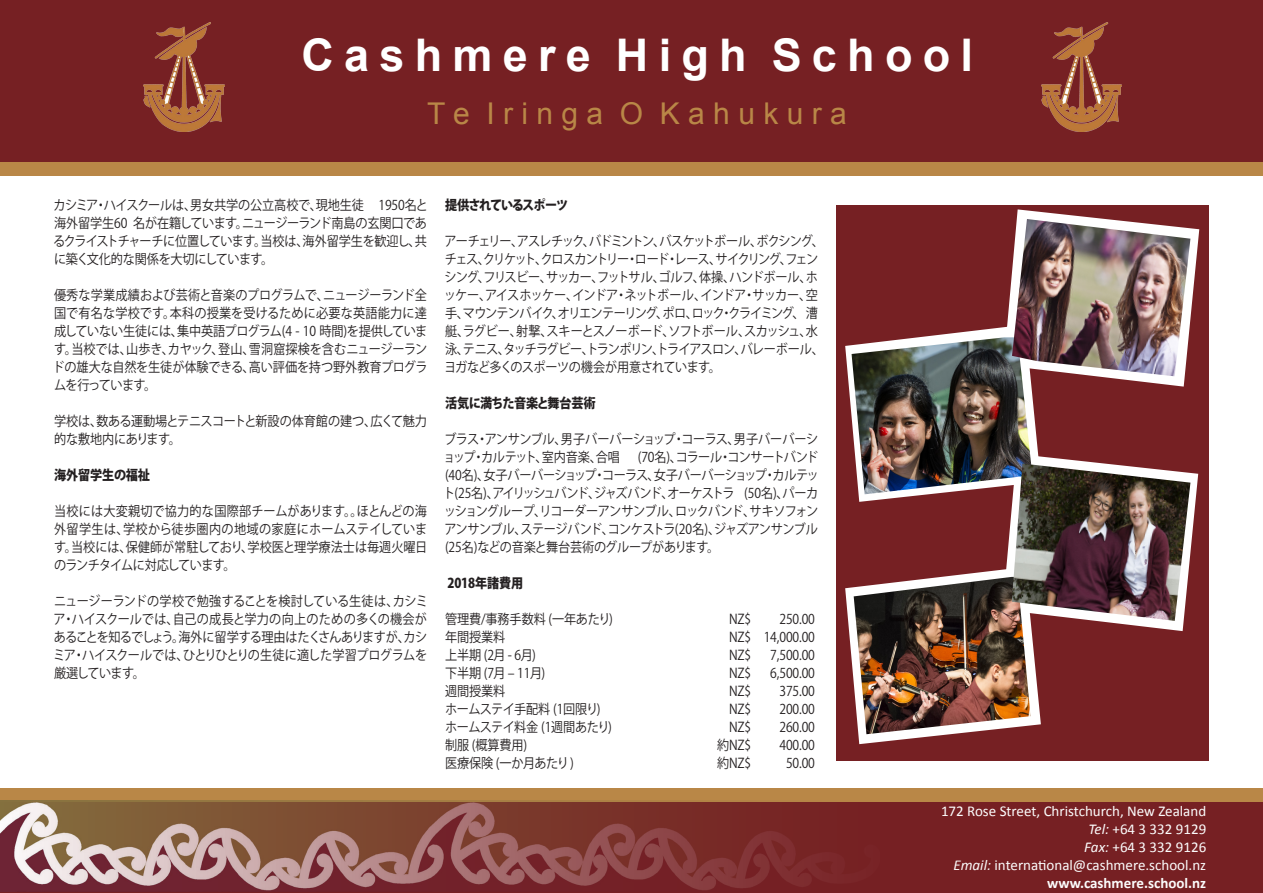
<style>
.page{position:relative;width:1263px;height:893px;background:#fff}
.page>*{position:absolute;margin:0;border:0;box-sizing:border-box;transform-origin:0 0}
.t1{font:700 45px "Arial";letter-spacing:.23em;color:#fff}
.t2{font:30px "Arial";color:#b98747}
.t3{font:15px "Calibri";color:#fcfcfc}
.t4{font:700 15px "Calibri";color:#fcfcfc}
.t5{font:13.5px/18px "Koz Go Pr 6 N";letter-spacing:-.035em;color:#231f20;text-align:justify;scale:.9 1}
.t6{font:13.5px/18px "Koz Go Pr 6 N";letter-spacing:-.075em;color:#231f20;scale:.9 1}
.t7{font:800 13.5px "Koz Go Pr 6 N";letter-spacing:-.015em;color:#231f20;scale:.9 1}
.t8{font:13.5px "Koz Go Pr 6 N";letter-spacing:-.01em;color:#231f20;scale:.9 1}
.t9{font:800 13.5px "Koz Go Pr 6 N";letter-spacing:-.04em;color:#231f20;scale:.9 1}
.t10{font:13.5px "Koz Go Pr 6 N";letter-spacing:-.015em;color:#231f20;scale:.9 1}
.t11{font:800 13.5px "Koz Go Pr 6 N";letter-spacing:-.09em;color:#231f20;scale:.9 1}
.s1{font-style:italic}
</style>
<div class="page">
<div style="left:0;top:0;width:1263px;height:163px;background:#762023"></div>
<img style="left:144px;top:22px;width:80px;height:110px">
<div style="left:0;top:163px;width:1263px;height:13px;background:#b98747"></div>
<div style="left:0;top:801px;width:1263px;height:92px;background:#762023"></div>
<div style="left:0;top:788px;width:1263px;height:13px;background:#b98747"></div>
<div style="left:836px;top:205px;width:372px;height:555px;background:#762023"></div>
<img style="left:1041px;top:22px;width:81px;height:110px">
<img style="left:0;top:801px;width:879px;height:90px">
<svg style="left:845px;top:209px;width:354px;height:535px"></svg>
<img style="left:854px;top:577px;width:176px;height:157px">
<img style="left:851px;top:337px;width:181px;height:157px">
<img style="left:1012px;top:219px;width:178px;height:157px">
<img style="left:1012px;top:463px;width:178px;height:158px">
<p class="t1" style="left:301px;top:23px;width:673px">Cashmere High School</p>
<p class="t2" style="left:427px;top:93px;width:421px">T e I r i n g a O K a h u k u r a</p>
<p class="t5" style="left:53px;top:196px;width:418px">カシミア・ハイスクールは、男女共学の公立高校で、現地生徒 1950名と海外留学生60 名が在籍しています。ニュージーランド南島の玄関口であるクライストチャーチに位置しています。当校は、海外留学生を歓迎し、共に築く文化的な関係を大切にしています。</p>
<p class="t5" style="left:53px;top:286px;width:418px">優秀な学業成績および芸術と音楽のプログラムで、ニュージーランド全国で有名な学校です。本科の授業を受けるために必要な英語能力に達成していない生徒には、集中英語プログラム(4 - 10 時間)を提供しています。当校では、山歩き、カヤック、登山、雪洞窟探検を含むニュージーランドの雄大な自然を生徒が体験できる、高い評価を持つ野外教育プログラムを行っています。</p>
<p class="t5" style="left:54px;top:412px;width:416px">学校は、数ある運動場とテニスコートと新設の体育館の建つ、広くて魅力的な敷地内にあります。</p>
<p class="t7" style="left:54px;top:467px;width:108px">海外留学生の福祉</p>
<p class="t5" style="left:54px;top:502px;width:416px">当校には大変親切で協力的な国際部チームがあります。。ほとんどの海外留学生は、学校から徒歩圏内の地域の家庭にホームステイしています。当校には、保健師が常駐しており、学校医と理学療法士は毎週火曜日のランチタイムに対応しています。</p>
<p class="t5" style="left:53px;top:592px;width:418px">ニュージーランドの学校で勉強することを検討している生徒は、カシミア・ハイスクールでは、自己の成長と学力の向上のための多くの機会があることを知るでしょう。海外に留学する理由はたくさんありますが、カシミア・ハイスクールでは、ひとりひとりの生徒に適した学習プログラムを厳選しています。</p>
<p class="t11" style="left:445px;top:197px;width:139px">提供されているスポーツ</p>
<p class="t6" style="left:444px;top:232px;width:423px">アーチェリー、アスレチック、バドミントン、バスケットボール、ボクシング、チェス、クリケット、クロスカントリー・ロード・レース、サイクリング、フェンシング、フリスビー、サッカー、フットサル、ゴルフ、体操、ハンドボール、ホッケー、アイスホッケー、インドア・ネットボール、インドア・サッカー、空手、マウンテンバイク、オリエンテーリング、ポロ、ロック・クライミング、 漕艇、ラグビー、射撃、スキーとスノーボード、ソフトボール、スカッシュ、水泳、テニス、タッチラグビー、トランポリン、トライアスロン、バレーボール、ヨガなど多くのスポーツの機会が用意されています。</p>
<p class="t9" style="left:445px;top:395px;width:169px">活気に満ちた音楽と舞台芸術</p>
<p class="t5" style="left:443px;top:430px;width:418px">ブラス・アンサンブル、男子バーバーショップ・コーラス、男子バーバーショップ・カルテット、室内音楽、合唱</p>
<p class="t5" style="left:443px;top:448px;width:419px;text-indent:194px">(70名)、コラール・コンサートバンド(40名)、女子バーバーショップ・コーラス、女子バーバーショップ・カルテット(25名)、アイリッシュバンド、ジャズバンド、オーケストラ (50名)、パーカッショングループ、リコーダーアンサンブル、ロックバンド、サキソフォンアンサンブル、ステージバンド、コンケストラ(20名)、ジャズアンサンブル(25名)などの音楽と舞台芸術のグループがあります。</p>
<p class="t7" style="left:447px;top:575px;width:86px">2018年諸費用</p>
<p class="t8" style="left:445px;top:611px;width:188px">管理費/事務手数料 (一年あたり)</p>
<p class="t5" style="left:729px;top:610px;width:26px">NZ$</p>
<p class="t5" style="left:779px;top:610px;width:41px">250.00</p>
<p class="t5" style="left:445px;top:628px;width:68px">年間授業料</p>
<p class="t5" style="left:729px;top:628px;width:97px">NZ$ 14,000.00</p>
<p class="t5" style="left:445px;top:646px;width:103px">上半期 (2月 - 6月)</p>
<p class="t5" style="left:729px;top:646px;width:26px">NZ$</p>
<p class="t5" style="left:770px;top:646px;width:51px">7,500.00</p>
<p class="t5" style="left:445px;top:664px;width:113px">下半期 (7月 – 11月)</p>
<p class="t5" style="left:729px;top:664px;width:26px">NZ$</p>
<p class="t5" style="left:770px;top:664px;width:51px">6,500.00</p>
<p class="t5" style="left:445px;top:682px;width:68px">週間授業料</p>
<p class="t5" style="left:729px;top:682px;width:26px">NZ$</p>
<p class="t5" style="left:779px;top:682px;width:41px">375.00</p>
<p class="t5" style="left:445px;top:700px;width:174px">ホームステイ手配料 (1回限り)</p>
<p class="t5" style="left:729px;top:700px;width:26px">NZ$</p>
<p class="t5" style="left:779px;top:700px;width:41px">200.00</p>
<p class="t5" style="left:445px;top:718px;width:187px">ホームステイ料金 (1週間あたり)</p>
<p class="t5" style="left:729px;top:718px;width:26px">NZ$</p>
<p class="t5" style="left:779px;top:718px;width:41px">260.00</p>
<p class="t5" style="left:445px;top:736px;width:93px">制服 (概算費用)</p>
<p class="t5" style="left:717px;top:736px;width:40px">約NZ$</p>
<p class="t5" style="left:779px;top:736px;width:41px">400.00</p>
<p class="t10" style="left:445px;top:755px;width:145px">医療保険 (一か月あたり )</p>
<p class="t5" style="left:717px;top:754px;width:40px">約NZ$</p>
<p class="t5" style="left:786px;top:754px;width:34px">50.00</p>
<p class="t3" style="left:941px;top:800px;width:267px">172 Rose Street, Christchurch, New Zealand</p>
<p class="t3" style="left:1088px;top:818px;width:119px"><span class="s1">Tel:</span> +64 3 332 9129</p>
<p class="t3" style="left:1084px;top:836px;width:123px"><span class="s1">Fax:</span> +64 3 332 9126</p>
<p class="t3" style="left:953px;top:854px;width:254px"><span class="s1">Email:</span> international@cashmere.school.nz</p>
<p class="t4" style="left:1047px;top:872px;width:161px">www.cashmere.school.nz</p>
</div>
